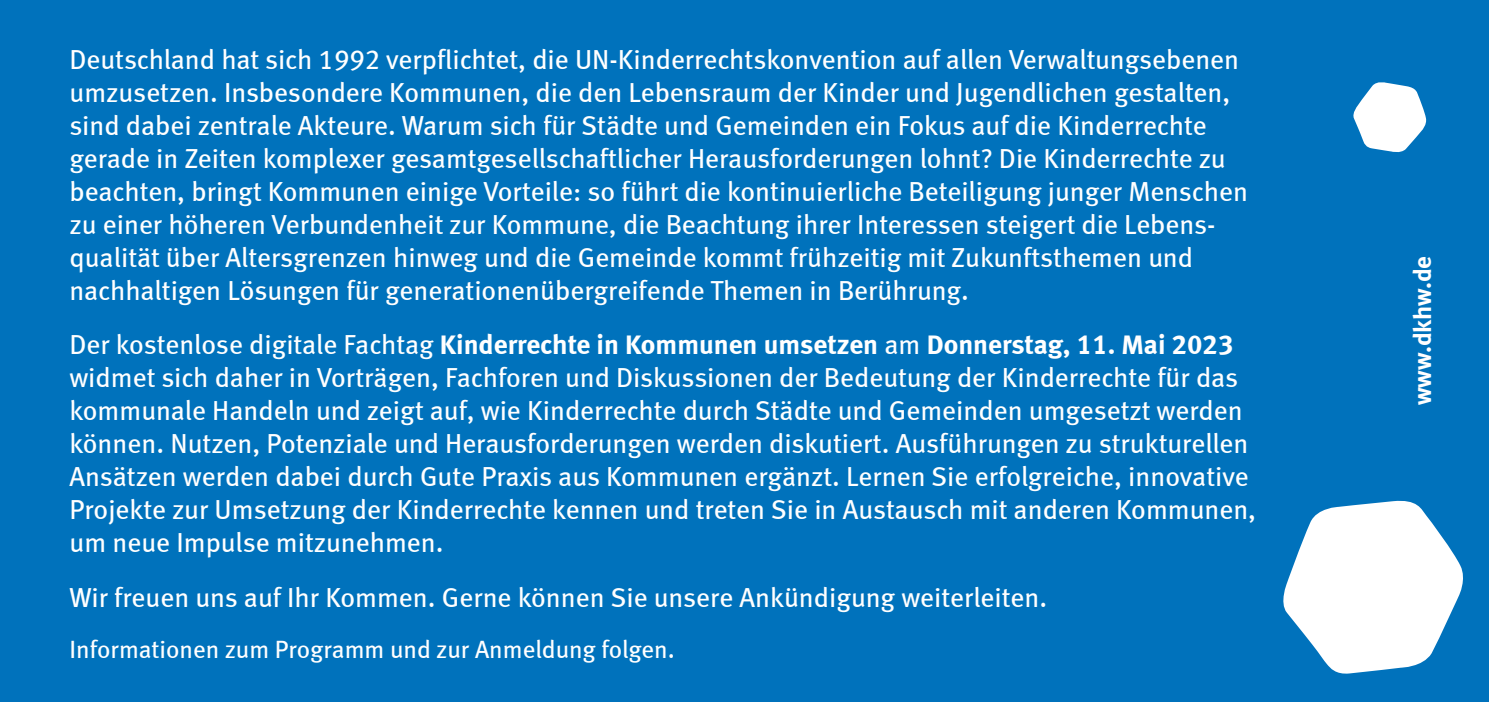
<style>
.page{position:relative;width:1489px;height:702px;background:#fff}
.page>*{position:absolute;margin:0;border:0;box-sizing:border-box;transform-origin:0 0}
.t1{font:27.5px/33px "Meta Book LF";color:#fff}
.t2{font:27.5px "Meta Bold LF";color:#fff}
.t3{font:25px "Meta Book LF";color:#fff}
.t4{font:25px "Meta Bold LF";color:#fff}
.s1{font-family:"Meta Book LF"}
</style>
<div class="page">
<div style="left:1px;top:1px;width:1486px;height:699px;background:#0072bc"></div>
<svg style="left:1353px;top:82px;width:72px;height:71px"></svg>
<svg style="left:1283px;top:500px;width:180px;height:173px"></svg>
<p class="t1" style="left:69px;top:42px;width:1179px">Deutschland hat sich 1992 verpflichtet, die UN-Kinderrechtskonvention auf allen Verwaltungsebenen umzusetzen. Insbesondere Kommunen, die den Lebensraum der Kinder und Jugendlichen gestalten, sind dabei zentrale Akteure. Warum sich für Städte und Gemeinden ein Fokus auf die Kinderrechte gerade in Zeiten komplexer gesamtgesellschaftlicher Herausforderungen lohnt? Die Kinderrechte zu beachten, bringt Kommunen einige Vorteile: so führt die kontinuierliche Beteiligung junger Menschen zu einer höheren Verbundenheit zur Kommune, die Beachtung ihrer Interessen steigert die Lebens&shy;qualität über Altersgrenzen hinweg und die Gemeinde kommt frühzeitig mit Zukunftsthemen und nachhaltigen Lösungen für generationenübergreifende Themen in Berührung.</p>
<p class="t2" style="left:69px;top:328px;width:1165px"><span class="s1">Der kostenlose digitale Fachtag</span> Kinderrechte in Kommunen umsetzen <span class="s1">am</span> Donnerstag, 11. Mai 2023</p>
<p class="t1" style="left:69px;top:361px;width:1188px">widmet sich daher in Vorträgen, Fachforen und Diskussionen der Bedeutung der Kinderrechte für das kommunale Handeln und zeigt auf, wie Kinderrechte durch Städte und Gemeinden umgesetzt werden können. Nutzen, Potenziale und Herausforderungen werden diskutiert. Ausführungen zu strukturellen Ansätzen werden dabei durch Gute Praxis aus Kommunen ergänzt. Lernen Sie erfolgreiche, innovative Projekte zur Umsetzung der Kinderrechte kennen und treten Sie in Austausch mit anderen Kommunen, um neue Impulse mitzunehmen.</p>
<p class="t1" style="left:69px;top:580px;width:979px">Wir freuen uns auf Ihr Kommen. Gerne können Sie unsere Ankündigung weiterleiten.</p>
<p class="t3" style="left:69px;top:634px;width:607px">Informationen zum Programm und zur Anmeldung folgen.</p>
<p class="t4" style="left:1407px;top:405px;width:151px;rotate:-90deg">www.dkhw.de</p>
</div>
